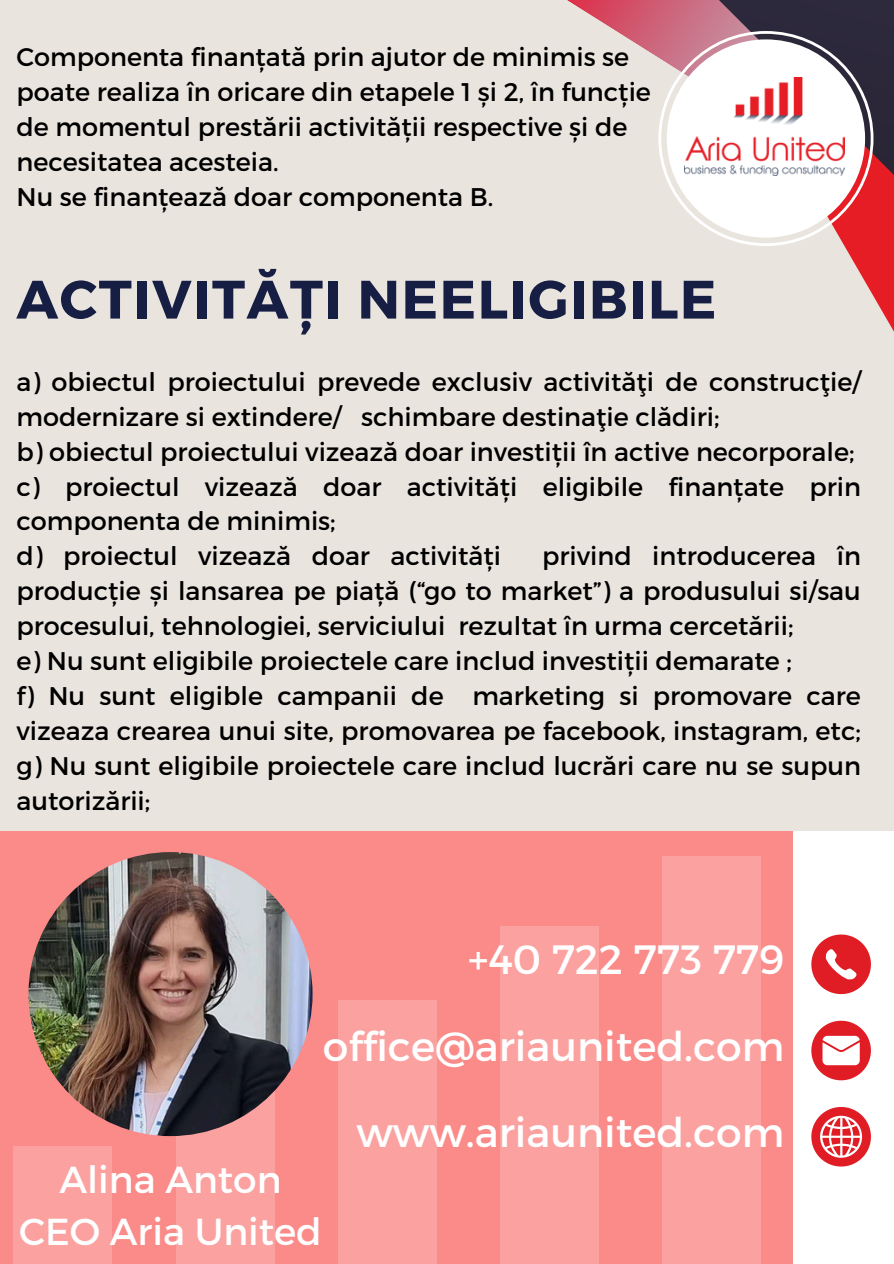
<style>
.page{position:relative;width:894px;height:1264px;background:#fff}
.page>*{position:absolute;margin:0;border:0;box-sizing:border-box;transform-origin:0 0}
.t1{font:700 54px "Montserrat";letter-spacing:.03em;color:#161e44}
.t2{font:40.8px "Montserrat";color:#fff}
.t3{font:37.5px/51.8px "Montserrat";color:#fff;text-align:center}
.t4{font:25.5px/34.8px "Montserrat";color:#000}
</style>
<div class="page">
<div style="left:0;top:0;width:893px;height:1263px;background:#eae4de"></div>
<svg style="left:567px;top:0;width:139px;height:57px"></svg>
<svg style="left:706px;top:0;width:187px;height:316px"></svg>
<svg style="left:658px;top:31px;width:215px;height:215px"></svg>
<div style="left:666px;top:39px;width:198px;height:199px;background:#fff;border-radius:50%"></div>
<img style="left:684px;top:77px;width:160px;height:98px">
<div style="left:0;top:830px;width:893px;height:433px;background:#fa8b89"></div>
<div style="left:662px;top:856px;width:98px;height:407px;background:#fba2a0"></div>
<div style="left:500px;top:926px;width:98px;height:337px;background:#fba2a0"></div>
<div style="left:338px;top:1000px;width:98px;height:263px;background:#fba2a0"></div>
<div style="left:176px;top:1068px;width:98px;height:195px;background:#fba2a0"></div>
<div style="left:14px;top:1145px;width:98px;height:118px;background:#fba2a0"></div>
<div style="left:793px;top:830px;width:100px;height:433px;background:#fff"></div>
<svg style="left:811px;top:1020px;width:59px;height:60px"></svg>
<svg style="left:811px;top:1107px;width:59px;height:59px"></svg>
<svg style="left:811px;top:934px;width:59px;height:60px"></svg>
<img style="left:28px;top:852px;width:284px;height:284px;border-radius:50%">
<p class="t4" style="left:16px;top:39px;width:614px">Componenta finanțată prin ajutor de minimis se</p>
<p class="t4" style="left:16px;top:73px;width:635px">poate realiza în oricare din etapele 1 și 2, în funcție</p>
<p class="t4" style="left:16px;top:108px;width:612px">de momentul prestării activității respective și de</p>
<p class="t4" style="left:16px;top:143px;width:264px">necesitatea acesteia.</p>
<p class="t4" style="left:16px;top:178px;width:478px">Nu se finanțează doar componenta B.</p>
<p class="t1" style="left:16px;top:264px;width:701px">ACTIVITĂȚI NEELIGIBILE</p>
<p class="t4" style="left:16px;top:363px;width:845px">a) obiectul proiectului prevede exclusiv activităţi de construcţie/ modernizare si extindere/ schimbare destinaţie clădiri;</p>
<p class="t4" style="left:16px;top:433px;width:839px">b) obiectul proiectului vizează doar investiții în active necorporale;</p>
<p class="t4" style="left:16px;top:468px;width:845px">c) proiectul vizează doar activități eligibile finanțate prin componenta de minimis;</p>
<p class="t4" style="left:16px;top:537px;width:486px">d) proiectul vizează doar activități</p>
<p class="t4" style="left:16px;top:537px;width:845px;text-align:justify;text-indent:525px">privind introducerea în producție și lansarea pe piață (“go to market”) a produsului si/sau procesului, tehnologiei, serviciului rezultat în urma cercetării;</p>
<h1 class="t4" style="left:16px;top:642px;width:776px">e) Nu sunt eligibile proiectele care includ investiții demarate ;</h1>
<p class="t4" style="left:16px;top:677px;width:845px;text-align:justify">f) Nu sunt eligible campanii de marketing si promovare care vizeaza crearea unui site, promovarea pe facebook, instagram, etc; g) Nu sunt eligibile proiectele care includ lucrări care nu se supun autorizării;</p>
<p class="t2" style="left:468px;top:933px;width:318px">+40 722 773 779</p>
<p class="t2" style="left:323px;top:1019px;width:463px">office@ariaunited.com</p>
<p class="t3" style="left:19px;top:1152px;width:304px">Alina Anton<br>CEO Aria United</p>
<p class="t2" style="left:356px;top:1105px;width:429px">www.ariaunited.com</p>
</div>
